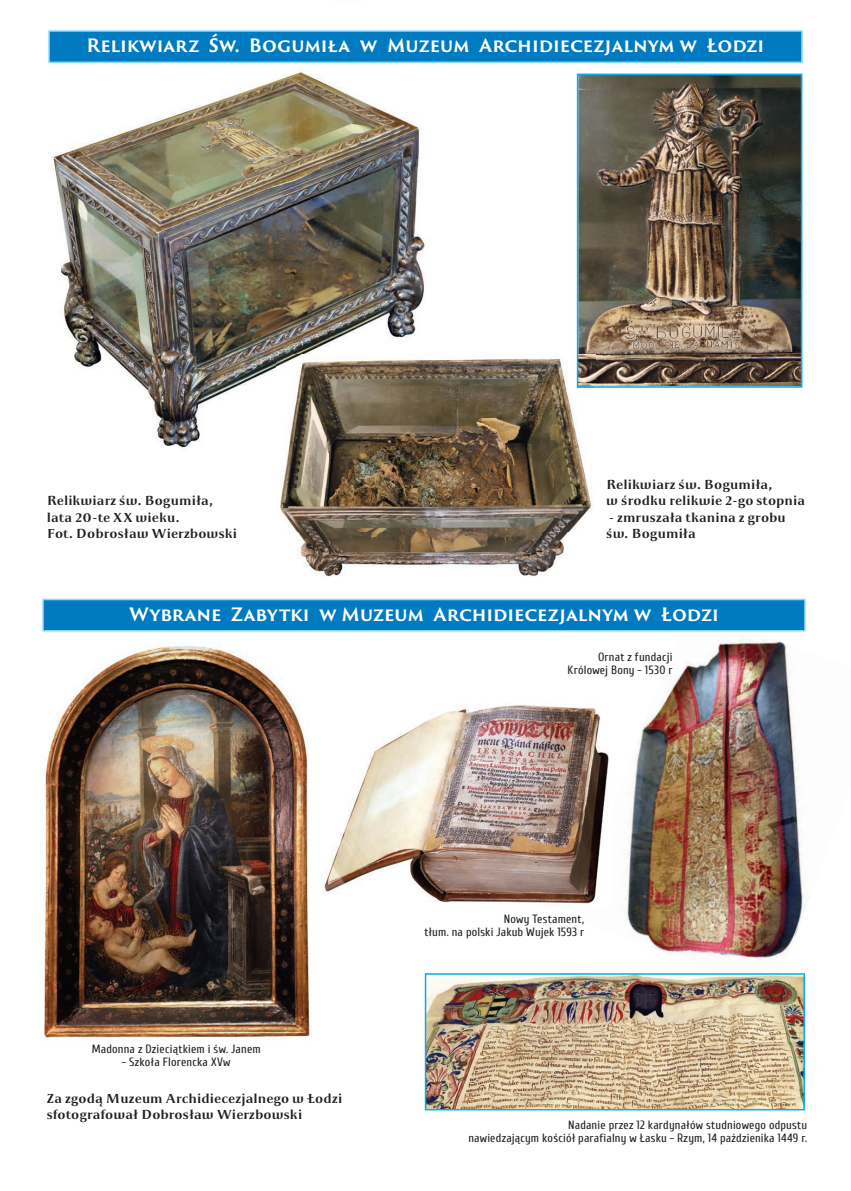
<style>
.page{position:relative;width:851px;height:1191px;background:#fff}
.page>*{position:absolute;margin:0;border:0;box-sizing:border-box;transform-origin:0 0}
.t1{font:700 18px "Trajan Sans Pro";color:#fff}
.t2{font:700 13.8px/16.5px "Apolonia";letter-spacing:.015em;color:#231f20}
.t3{font:12px/13.5px "Cuprum";letter-spacing:.015em;color:#231f20;text-align:right}
</style>
<div class="page">
<img style="left:571px;top:607px;width:236px;height:386px">
<svg style="left:48px;top:30px;width:754px;height:33px;background:#0f83c5"></svg>
<svg style="left:42px;top:599px;width:763px;height:32px;background:#0a80c4"></svg>
<img style="left:576px;top:74px;width:226px;height:314px">
<img style="left:52px;top:70px;width:373px;height:378px">
<img style="left:431px;top:358px;width:147px;height:85px">
<img style="left:283px;top:453px;width:99px;height:35px">
<img style="left:382px;top:443px;width:206px;height:45px">
<img style="left:279px;top:488px;width:314px;height:89px">
<img style="left:576px;top:355px;width:19px;height:33px">
<img style="left:276px;top:355px;width:155px;height:98px">
<img style="left:41px;top:646px;width:271px;height:394px">
<img style="left:322px;top:703px;width:287px;height:202px">
<img style="left:424px;top:973px;width:380px;height:137px">
<h1 class="t1" style="left:87px;top:32px;width:679px">Relikwiarz Św. Bogumiła w Muzeum Archidiecezjalnym w Łodzi</h1>
<p class="t2" style="left:47px;top:493px;width:192px">Relikwiarz św. Bogumiła, lata 20-te XX wieku.<br>Fot. Dobrosław Wierzbowski</p>
<p class="t2" style="left:606px;top:476px;width:200px">Relikwiarz św. Bogumiła,<br>w środku relikwie 2-go stopnia</p>
<p class="t2" style="left:606px;top:509px;width:181px">- zmruszała tkanina z grobu św. Bogumiła</p>
<h1 class="t1" style="left:129px;top:600px;width:591px">Wybrane Zabytki w Muzeum Archidiecezjalnym w Łodzi</h1>
<p class="t3" style="left:567px;top:649px;width:106px">Ornat z fundacji<br>Królowej Bony - 1530 r</p>
<p class="t3" style="left:92px;top:1040px;width:170px">Madonna z Dzieciątkiem i św. Janem</p>
<p class="t3" style="left:122px;top:1054px;width:110px">- Szkoła Florencka XVw</p>
<p class="t2" style="left:47px;top:1090px;width:297px">Za zgodą Muzeum Archidiecezjalnego w Łodzi sfotografował Dobrosław Wierzbowski</p>
<p class="t3" style="left:424px;top:911px;width:161px">Nowy Testament,<br>tłum. na polski Jakub Wujek 1593 r</p>
<p class="t3" style="left:468px;top:1116px;width:340px">Nadanie przez 12 kardynałów studniowego odpustu<br>nawiedzającym kościół parafialny w Łasku - Rzym, 14 paździenika 1449 r.</p>
</div>
